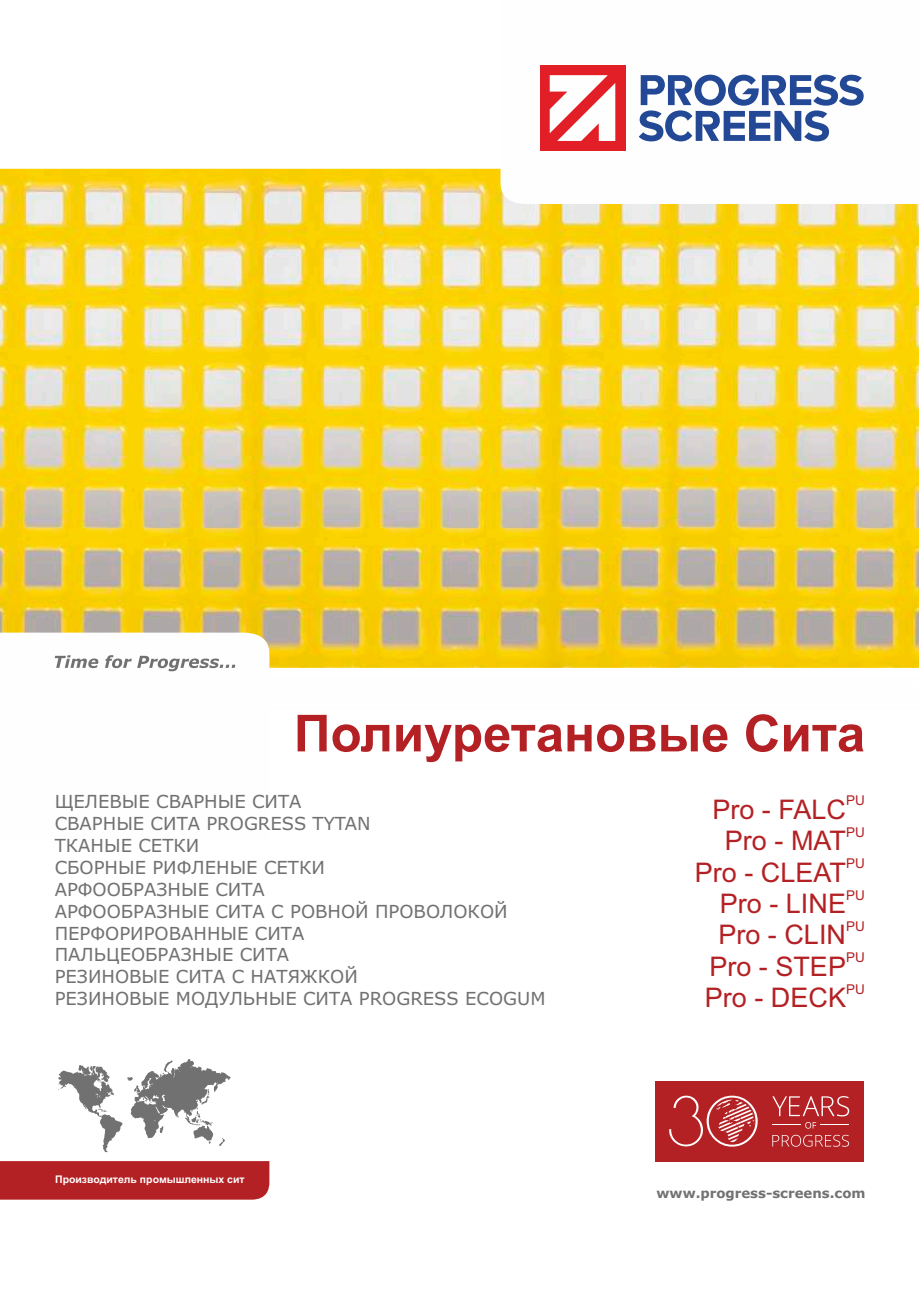
<style>
.page{position:relative;width:919px;height:1289px;background:#fff}
.page>*{position:absolute;margin:0;border:0;box-sizing:border-box;transform-origin:0 0}
.t1{font:700 51px "Arial";color:#b42124}
.t2{font:27px "Arial";color:#b42124}
.t3{font:18px/21.9px "Verdana";color:#717171}
.t4{font:13.5px "Arial";color:#b42124}
.t5{font:700 13.35px "Verdana";color:#717171}
.t6{font:700 10.5px "Arial";color:#fefefe}
</style>
<div class="page">
<img style="left:0;top:169px;width:918px;height:499px">
<svg style="left:0;top:632px;width:269px;height:36px"></svg>
<svg style="left:13px;top:639px;width:229px;height:33px"></svg>
<div style="left:0;top:1161px;width:269px;height:38px;background:#b42124"></div>
<svg style="left:58px;top:1059px;width:172px;height:93px"></svg>
<div style="left:654px;top:1080px;width:209px;height:81px;background:#b42124"></div>
<svg style="left:669px;top:1095px;width:88px;height:51px"></svg>
<svg style="left:772px;top:1096px;width:77px;height:32px"></svg>
<svg style="left:772px;top:1134px;width:77px;height:12px"></svg>
<svg style="left:500px;top:65px;width:418px;height:139px"></svg>
<div style="left:540px;top:65px;width:85px;height:86px;background:#e21e27"></div>
<svg style="left:549px;top:75px;width:66px;height:66px"></svg>
<svg style="left:638px;top:75px;width:225px;height:66px"></svg>
<h1 class="t1" style="left:294px;top:714px;width:573px">Полиуретановые Сита</h1>
<p class="t3" style="left:55px;top:792px;width:492px">ЩЕЛЕВЫЕ СВАРНЫЕ СИТА<br>СВАРНЫЕ СИТА PROGRESS TYTAN<br>ТКАНЫЕ СЕТКИ<br>СБОРНЫЕ РИФЛЕНЫЕ СЕТКИ<br>АРФООБРАЗНЫЕ СИТА<br>АРФООБРАЗНЫЕ СИТА С РОВНОЙ ПРОВОЛОКОЙ<br>ПЕРФОРИРОВАННЫЕ СИТА<br>ПАЛЬЦЕОБРАЗНЫЕ СИТА<br>РЕЗИНОВЫЕ СИТА С НАТЯЖКОЙ<br>РЕЗИНОВЫЕ МОДУЛЬНЫЕ СИТА PROGRESS ECOGUM</p>
<p class="t6" style="left:55px;top:1175px;width:191px">Производитель промышленных сит</p>
<p class="t4" style="left:846px;top:795px;width:20px">PU</p>
<h2 class="t2" style="left:712px;top:799px;width:135px">Pro - FALC</h2>
<p class="t4" style="left:846px;top:826px;width:20px">PU</p>
<h2 class="t2" style="left:724px;top:830px;width:123px">Pro - MAT</h2>
<p class="t4" style="left:846px;top:858px;width:20px">PU</p>
<h2 class="t2" style="left:694px;top:862px;width:153px">Pro - CLEAT</h2>
<p class="t4" style="left:846px;top:889px;width:20px">PU</p>
<h2 class="t2" style="left:719px;top:893px;width:128px">Pro - LINE</h2>
<p class="t4" style="left:846px;top:921px;width:20px">PU</p>
<h2 class="t2" style="left:718px;top:924px;width:129px">Pro - CLIN</h2>
<p class="t4" style="left:846px;top:952px;width:20px">PU</p>
<h2 class="t2" style="left:709px;top:956px;width:138px">Pro - STEP</h2>
<p class="t4" style="left:846px;top:983px;width:20px">PU</p>
<h2 class="t2" style="left:704px;top:987px;width:143px">Pro - DECK</h2>
<p class="t5" style="left:656px;top:1187px;width:210px">www.progress-screens.com</p>
</div>
